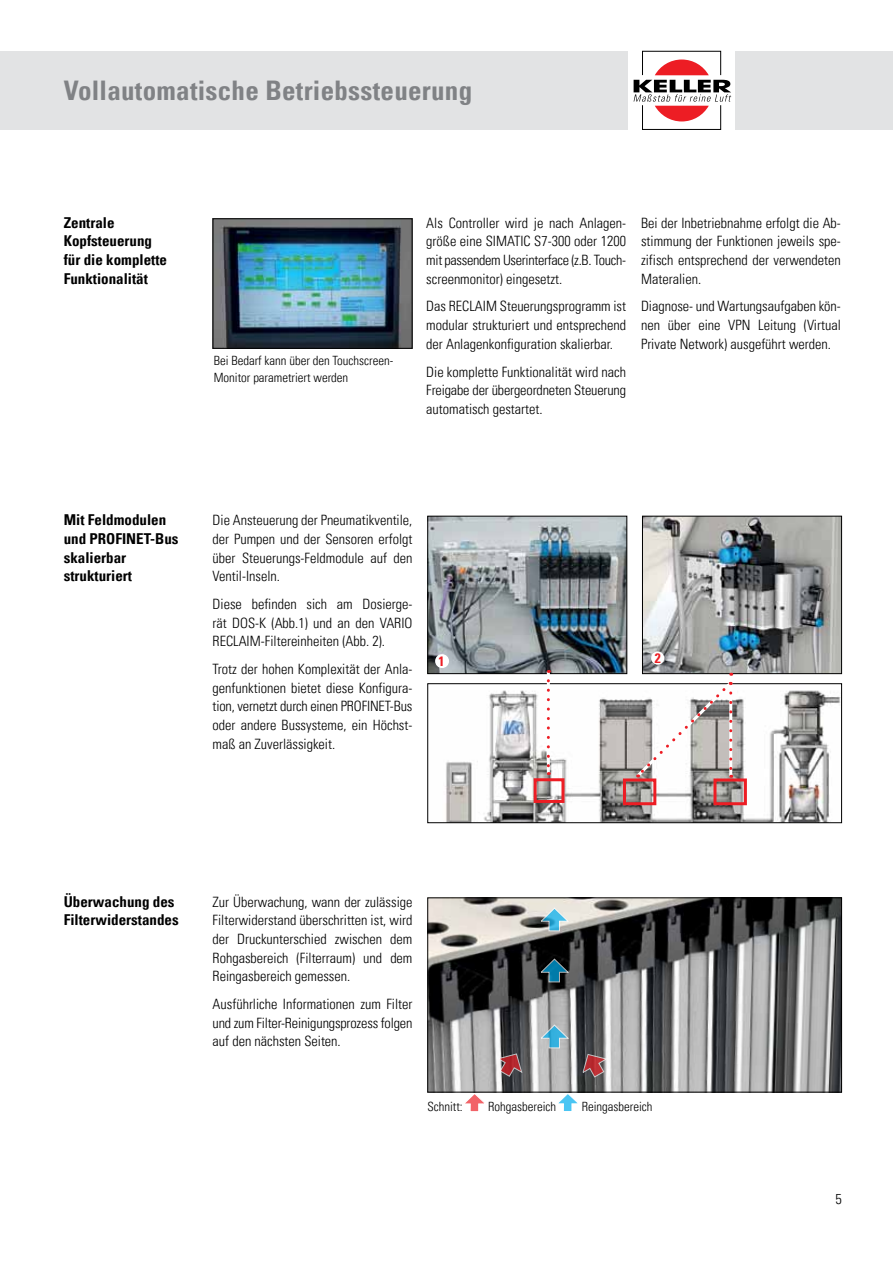
<style>
.page{position:relative;width:893px;height:1263px;background:#fff}
.page>*{position:absolute;margin:0;border:0;box-sizing:border-box;transform-origin:0 0}
.t1{font:700 condensed 27px "Univers LT Pro";letter-spacing:.01em;color:#808285}
.t2{font:700 condensed 15px/18.6px "Univers LT Pro";color:#000}
.t3{font:300 condensed 14.25px/18.6px "Univers LT Pro";color:#000;text-align:justify}
.t4{font:700 condensed 13.5px "Univers LT Pro";color:#ed1d24}
.t5{font:300 condensed 12.75px/16.5px "Univers LT Pro";color:#000}
</style>
<div class="page">
<div style="left:0;top:51px;width:627px;height:79px;background:#e2e3e4"></div>
<svg style="left:634px;top:51px;width:97px;height:79px"></svg>
<div style="left:735px;top:51px;width:158px;height:79px;background:#e2e3e4"></div>
<img style="left:215px;top:220px;width:195px;height:127px">
<div style="left:213px;top:218px;width:199px;height:131px;border:1px solid #000"></div>
<svg style="left:463px;top:1092px;width:25px;height:20px"></svg>
<svg style="left:556px;top:1092px;width:25px;height:19px"></svg>
<img style="left:429px;top:899px;width:411px;height:191px">
<div style="left:427px;top:897px;width:415px;height:195px;border:1px solid #000"></div>
<svg style="left:497px;top:1053px;width:26px;height:24px"></svg>
<svg style="left:582px;top:1053px;width:26px;height:25px"></svg>
<svg style="left:540px;top:907px;width:30px;height:25px"></svg>
<svg style="left:540px;top:958px;width:30px;height:25px"></svg>
<svg style="left:540px;top:1024px;width:30px;height:25px"></svg>
<img style="left:644px;top:518px;width:196px;height:154px">
<div style="left:642px;top:516px;width:200px;height:158px;border:1px solid #000"></div>
<img style="left:429px;top:518px;width:196px;height:154px">
<div style="left:427px;top:516px;width:200px;height:158px;border:1px solid #000"></div>
<img style="left:445px;top:690px;width:395px;height:131px">
<div style="left:427px;top:683px;width:415px;height:140px;border:1px solid #000"></div>
<div style="left:534px;top:778px;width:30px;height:25px;border:3px solid #ed1d24"></div>
<div style="left:623px;top:778px;width:33px;height:27px;border:3px solid #ed1d24"></div>
<div style="left:713px;top:778px;width:34px;height:27px;border:3px solid #ed1d24"></div>
<hr style="left:547px;top:671px;width:3px;height:103px;background:#fff">
<svg style="left:547px;top:681px;width:3px;height:94px"></svg>
<svg style="left:633px;top:673px;width:101px;height:107px"></svg>
<div style="left:435px;top:654px;width:14px;height:14px;background:#fff;border-radius:50%"></div>
<div style="left:651px;top:651px;width:13px;height:14px;background:#fff;border-radius:50%"></div>
<h1 class="t1" style="left:64px;top:74px;width:410px">Vollautomatische Betriebssteuerung</h1>
<p class="t2" style="left:64px;top:213px;width:105px">Zentrale<br>Kopfsteuerung für die komplette<br>Funktionalität</p>
<p class="t3" style="left:426px;top:213px;width:201px">Als Controller wird je nach Anlagen&shy;größe eine SIMATIC S7-300 oder 1200 mit passendem Userinterface (z.B. Touch&shy;screenmonitor) eingesetzt.</p>
<p class="t3" style="left:426px;top:296px;width:201px">Das RECLAIM Steuerungsprogramm ist modular strukturiert und entsprechend der Anlagenkonfiguration skalierbar.</p>
<p class="t3" style="left:426px;top:361px;width:201px">Die komplette Funktionalität wird nach Freigabe der übergeordneten Steuerung automatisch gestartet.</p>
<p class="t5" style="left:214px;top:352px;width:181px">Bei Bedarf kann über den Touchscreen-<br>Monitor parametriert werden</p>
<p class="t3" style="left:641px;top:213px;width:201px">Bei der Inbetriebnahme erfolgt die Ab&shy;stimmung der Funktionen jeweils spe&shy;zifisch entsprechend der verwendeten Materalien.</p>
<p class="t3" style="left:641px;top:296px;width:201px">Diagnose- und Wartungsaufgaben kön&shy;nen über eine VPN Leitung (Virtual Private Network) ausgeführt werden.</p>
<p class="t2" style="left:64px;top:510px;width:116px">Mit Feldmodulen und PROFINET-Bus skalierbar strukturiert</p>
<p class="t3" style="left:213px;top:510px;width:201px">Die Ansteuerung der Pneumatikventile, der Pumpen und der Sensoren erfolgt über Steuerungs-Feldmodule auf den Ventil-Inseln.</p>
<p class="t3" style="left:213px;top:594px;width:201px">Diese befinden sich am Dosierge&shy;rät DOS-K (Abb.1) und an den VARIO RECLAIM-Filtereinheiten (Abb. 2).</p>
<p class="t3" style="left:213px;top:659px;width:201px">Trotz der hohen Komplexität der Anla&shy;genfunktionen bietet diese Konfigura&shy;tion, vernetzt durch einen PROFINET-Bus oder andere Bussysteme, ein Höchst&shy;maß an Zuverlässigkeit.</p>
<p class="t4" style="left:438px;top:653px;width:7px">1</p>
<p class="t4" style="left:655px;top:650px;width:7px">2</p>
<p class="t2" style="left:64px;top:892px;width:116px">Überwachung des<br>Filterwiderstandes</p>
<p class="t3" style="left:213px;top:892px;width:201px">Zur Überwachung, wann der zulässige Filterwiderstand überschritten ist, wird der Druckunterschied zwischen dem Rohgasbereich (Filterraum) und dem Reingasbereich gemessen.</p>
<p class="t3" style="left:213px;top:994px;width:201px">Ausführliche Informationen zum Filter und zum Filter-Reinigungsprozess folgen auf den nächsten Seiten.</p>
<p class="t5" style="left:427px;top:1097px;width:37px">Schnitt:</p>
<p class="t5" style="left:488px;top:1097px;width:69px">Rohgasbereich</p>
<p class="t5" style="left:582px;top:1097px;width:72px">Reingasbereich</p>
<p class="t3" style="left:836px;top:1189px;width:8px">5</p>
</div>
